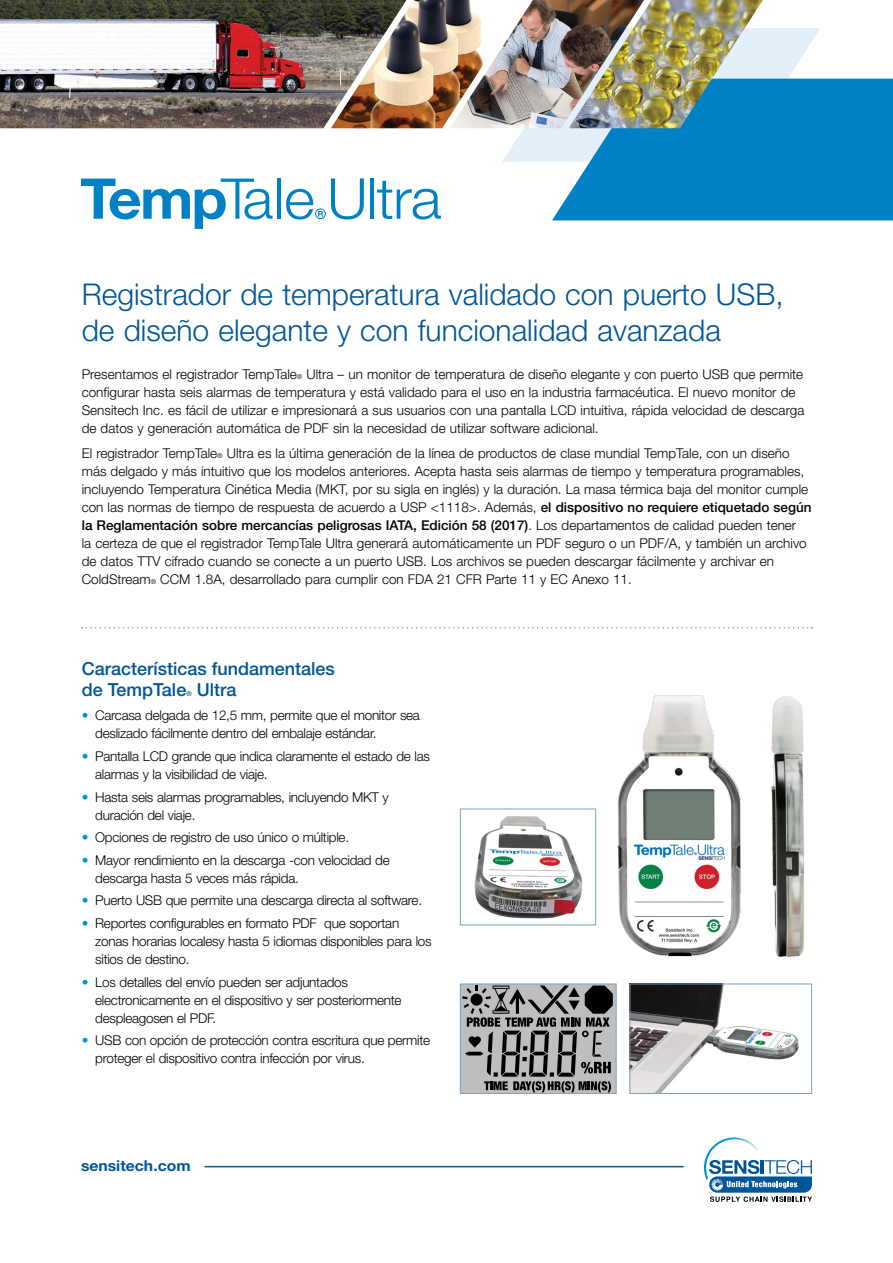
<style>
.page{position:relative;width:893px;height:1263px;background:#fff}
.page>*{position:absolute;margin:0;border:0;box-sizing:border-box;transform-origin:0 0}
.Front_Page_Headline{font:300 30px/36px "Helvetica Neue LT Std";color:#005596}
.Paragraph_Head_new{font:500 18px/21px "Helvetica Neue LT Std";color:#005596}
.t1{font:700 15px "Helvetica Neue LT Std";color:#005596;scale:1.05 1}
.Body_Copy_new{font:300 13.5px/18px "Helvetica Neue LT Std";color:#000}
.Body_Copy_new-2{font:300 13.5px/18px "Helvetica Neue LT Std";letter-spacing:-.02em;color:#000}
.Paragraph_Head_new-2{font:500 6.75px "Helvetica Neue LT Std";color:#005596}
.s1{font-size:6.75px}
.s2{font-weight:500}
.s3{color:#0093d0}
</style>
<div class="page">
<svg style="left:502px;top:28px;width:318px;height:134px"></svg>
<svg style="left:552px;top:79px;width:341px;height:141px;background:#1189c9"></svg>
<img style="left:0;top:0;width:331px;height:128px">
<img style="left:331px;top:0;width:119px;height:128px">
<img style="left:450px;top:0;width:119px;height:128px">
<img style="left:569px;top:0;width:202px;height:128px">
<svg style="left:81px;top:179px;width:192px;height:50px"></svg>
<hr style="left:277px;top:179px;width:3px;height:40px;background:#0081c6">
<svg style="left:286px;top:178px;width:78px;height:42px"></svg>
<hr style="left:370px;top:178px;width:4px;height:41px;background:#0081c6">
<svg style="left:377px;top:181px;width:64px;height:39px"></svg>
<svg style="left:709px;top:1160px;width:103px;height:42px"></svg>
<img style="left:704px;top:1137px;width:59px;height:43px">
<hr style="left:205px;top:1166px;width:479px;height:1px;background:#005596">
<svg style="left:82px;top:627px;width:730px;height:1px"></svg>
<img style="left:617px;top:695px;width:124px;height:262px">
<img style="left:771px;top:696px;width:33px;height:261px">
<img style="left:474px;top:816px;width:108px;height:102px">
<div style="left:460px;top:809px;width:136px;height:116px;border:1px solid #80a1b6"></div>
<img style="left:632px;top:985px;width:167px;height:107px">
<div style="left:630px;top:983px;width:182px;height:111px;border:1px solid #80a1b6"></div>
<svg style="left:462px;top:985px;width:151px;height:107px;background:#808182"></svg>
<div style="left:460px;top:983px;width:157px;height:111px;border:1px solid #80a1b6"></div>
<p class="Front_Page_Headline" style="left:82px;top:276px;width:703px">Registrador de temperatura validado con puerto USB, de diseño elegante y con funcionalidad avanzada</p>
<p class="Body_Copy_new" style="left:82px;top:365px;width:724px">Presentamos el registrador TempTale<span class="s1">®</span> Ultra – un monitor de temperatura de diseño elegante y con puerto USB que permite configurar hasta seis alarmas de temperatura y está validado para el uso en la industria farmacéutica. El nuevo monitor de Sensitech Inc. es fácil de utilizar e impresionará a sus usuarios con una pantalla LCD intuitiva, rápida velocidad de descarga de datos y generación automática de PDF sin la necesidad de utilizar software adicional.</p>
<p class="Body_Copy_new" style="left:82px;top:444px;width:731px">El registrador TempTale<span class="s1">®</span> Ultra es la última generación de la línea de productos de clase mundial TempTale, con un diseño más delgado y más intuitivo que los modelos anteriores. Acepta hasta seis alarmas de tiempo y temperatura programables, incluyendo Temperatura Cinética Media (MKT, por su sigla en inglés) y la duración. La masa térmica baja del monitor cumple con las normas de tiempo de respuesta de acuerdo a USP &lt;1118&gt;. Además, <span class="s2">el dispositivo no requiere etiquetado según la Reglamentación sobre mercancías peligrosas IATA, Edición 58 (2017)</span>. Los departamentos de calidad pueden tener<br>la certeza de que el registrador TempTale Ultra generará automáticamente un PDF seguro o un PDF/A, y también un archivo de datos TTV cifrado cuando se conecte a un puerto USB. Los archivos se pueden descargar fácilmente y archivar en ColdStream<span class="s1">®</span> CCM 1.8A, desarrollado para cumplir con FDA 21 CFR Parte 11 y EC Anexo 11.</p>
<p class="Paragraph_Head_new" style="left:82px;top:658px;width:255px">Características fundamentales de TempTale</p>
<p class="Paragraph_Head_new-2" style="left:186px;top:689px;width:7px">®</p>
<p class="Paragraph_Head_new" style="left:197px;top:679px;width:41px">Ultra</p>
<p class="Body_Copy_new-2" style="left:95px;top:706px;width:326px;text-indent:-14px"><span class="s3">•</span> Carcasa delgada de 12,5 mm, permite que el monitor sea deslizado fácilmente dentro del embalaje estándar.</p>
<p class="Body_Copy_new-2" style="left:95px;top:747px;width:336px;text-indent:-14px"><span class="s3">•</span> Pantalla LCD grande que indica claramente el estado de las alarmas y la visibilidad de viaje.</p>
<p class="Body_Copy_new-2" style="left:95px;top:787px;width:295px;text-indent:-14px"><span class="s3">•</span> Hasta seis alarmas programables, incluyendo MKT y duración del viaje.</p>
<p class="Body_Copy_new-2" style="left:82px;top:828px;width:269px"><span class="s3">•</span> Opciones de registro de uso único o múltiple.</p>
<p class="Body_Copy_new-2" style="left:95px;top:851px;width:296px;text-indent:-14px"><span class="s3">•</span> Mayor rendimiento en la descarga -con velocidad de descarga hasta 5 veces más rápida.</p>
<p class="Body_Copy_new-2" style="left:82px;top:891px;width:342px"><span class="s3">•</span> Puerto USB que permite una descarga directa al software.</p>
<p class="Body_Copy_new-2" style="left:95px;top:914px;width:338px;text-indent:-14px"><span class="s3">•</span> Reportes configurables en formato PDF que soportan zonas horarias localesy hasta 5 idiomas disponibles para los sitios de destino.</p>
<p class="Body_Copy_new-2" style="left:95px;top:972px;width:308px;text-indent:-14px"><span class="s3">•</span> Los detalles del envío pueden ser adjuntados electronicamente en el dispositivo y ser posteriormente despleagosen el PDF.</p>
<p class="Body_Copy_new-2" style="left:95px;top:1031px;width:336px;text-indent:-14px"><span class="s3">•</span> USB con opción de protección contra escritura que permite proteger el dispositivo contra infección por virus.</p>
<p class="t1" style="left:81px;top:1156px;width:106px">sensitech.com</p>
</div>
